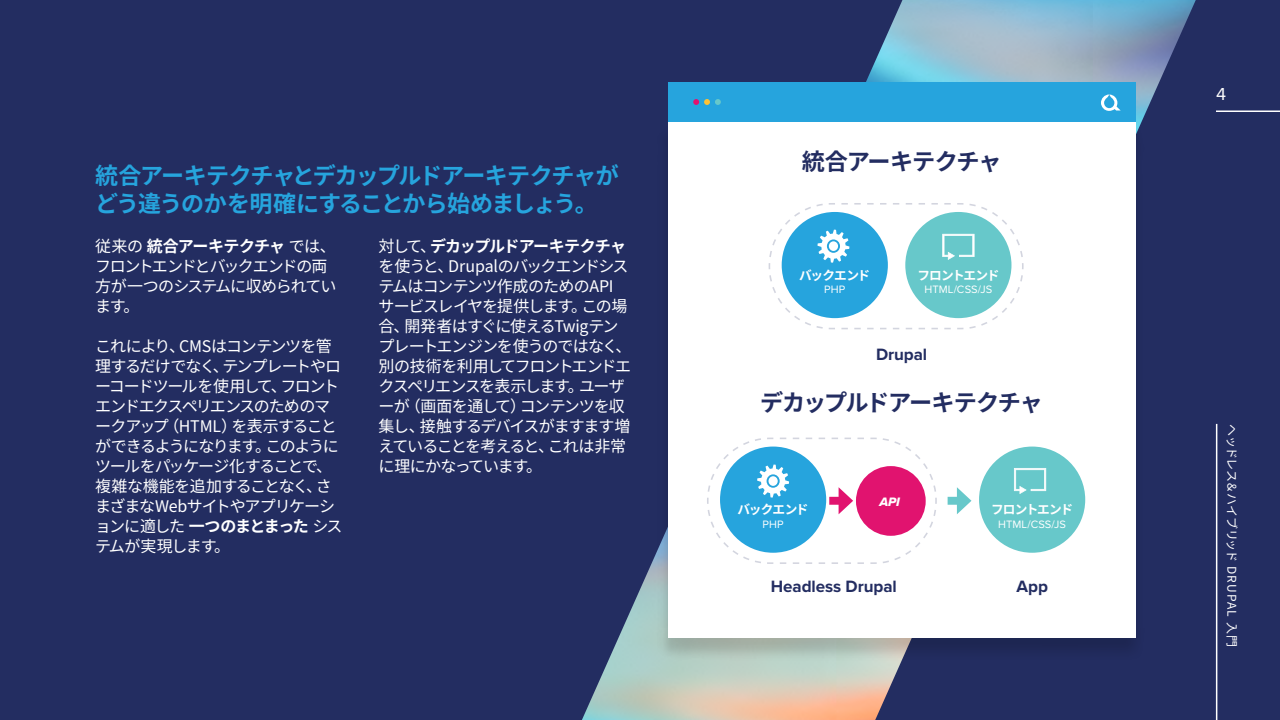
<style>
.page{position:relative;width:1280px;height:720px;background:#232d61}
.page>*{position:absolute;margin:0;border:0;box-sizing:border-box;transform-origin:0 0}
.t1{font:700 23.1px "Noto Sans CJ Kjp";letter-spacing:-.055em;color:#232d61}
.t2{font:700 23px/27.6px "Noto Sans CJ Kjp";letter-spacing:-.05em;color:#26a4dd}
.t3{font:18px "Proxima Nova";color:#fff}
.t4{font:700 17px "Proxima Nova";letter-spacing:-.005em;color:#232d61}
.t5{font:16px/20px "Noto Sans CJ Kjp";letter-spacing:-.07em;color:#fff}
.t6{font:700 12.7px "Noto Sans CJ Kjp";letter-spacing:-.085em;color:#fff}
.t7{font:700 12.7px "Noto Sans CJ Kjp";letter-spacing:-.065em;color:#fff}
.t8{font:12.7px "Proxima Nova Extrabld It";color:#fff}
.t9{font:12px "Noto Sans CJ Kjp";letter-spacing:-.005em;color:#fff}
.t10{font:11.1px "Proxima Nova";letter-spacing:.005em;color:#fff}
.s1{font-weight:700}
</style>
<div class="page">
<img style="left:582px;top:0;width:614px;height:720px">
<div style="left:657px;top:123px;width:488px;height:538px;background:#000;opacity:.15"></div>
<div style="left:668px;top:121px;width:467px;height:517px;background:#fff"></div>
<div style="left:668px;top:82px;width:467px;height:40px;background:#26a4dd"></div>
<svg style="left:1101px;top:95px;width:20px;height:16px"></svg>
<svg style="left:693px;top:99px;width:28px;height:6px"></svg>
<svg style="left:768px;top:203px;width:256px;height:127px"></svg>
<div style="left:979px;top:447px;width:106px;height:106px;background:#67c8ca;border-radius:50%"></div>
<div style="left:948px;top:497px;width:15px;height:8px;background:#67c8ca"></div>
<svg style="left:957px;top:487px;width:14px;height:27px"></svg>
<svg style="left:707px;top:437px;width:230px;height:127px"></svg>
<svg style="left:1014px;top:468px;width:32px;height:26px"></svg>
<hr style="left:1216px;top:110px;width:64px;height:2px;background:#fff">
<hr style="left:1216px;top:424px;width:1px;height:296px;background:#fff">
<h2 class="t2" style="left:95px;top:163px;width:525px">統合アーキテクチャとデカップルドアーキテクチャがどう違うのかを明確にすることから始めましょう。</h2>
<p class="t5" style="left:95px;top:236px;width:243px">従来の <span class="s1">統合アーキテクチャ</span> では、フロントエンドとバックエンドの両方が一つのシステムに収められています。</p>
<p class="t5" style="left:95px;top:336px;width:249px">これにより、CMSはコンテンツを管理するだけでなく、テンプレートやローコードツールを使用して、フロントエンドエクスペリエンスのためのマークアップ（HTML）を表示することができるようになります。このようにツールをパッケージ化することで、複雑な機能を追加することなく、さまざまなWebサイトやアプリケーションに適した <span class="s1">一つのまとまった</span> システムが実現します。</p>
<p class="t5" style="left:379px;top:236px;width:254px">対して、<span class="s1">デカップルドアーキテクチャ</span>を使うと、Drupalのバックエンドシステムはコンテンツ作成のためのAPIサービスレイヤを提供します。この場合、開発者はすぐに使えるTwigテンプレートエンジンを使うのではなく、別の技術を利用してフロントエンドエクスペリエンスを表示します。ユーザーが（画面を通して）コンテンツを収集し、接触するデバイスがますます増えていることを考えると、これは非常に理にかなっています。</p>
<h1 class="t1" style="left:802px;top:149px;width:201px">統合アーキテクチャ</h1>
<p class="t7" style="left:799px;top:268px;width:73px">バックエンド</p>
<p class="t10" style="left:824px;top:281px;width:23px">PHP</p>
<p class="t6" style="left:917px;top:268px;width:84px">フロントエンド</p>
<p class="t10" style="left:925px;top:281px;width:69px">HTML/CSS/JS</p>
<p class="t4" style="left:876px;top:341px;width:53px">Drupal</p>
<h1 class="t1" style="left:760px;top:389px;width:284px">デカップルドアーキテクチャ</h1>
<p class="t7" style="left:738px;top:502px;width:73px">バックエンド</p>
<p class="t10" style="left:763px;top:516px;width:23px">PHP</p>
<p class="t8" style="left:879px;top:492px;width:22px">API</p>
<p class="t6" style="left:991px;top:502px;width:84px">フロントエンド</p>
<p class="t10" style="left:998px;top:516px;width:69px">HTML/CSS/JS</p>
<p class="t4" style="left:771px;top:574px;width:128px">Headless Drupal</p>
<p class="t4" style="left:1017px;top:574px;width:33px">App</p>
<p class="t3" style="left:1216px;top:81px;width:12px">4</p>
<p class="t9" style="left:1239px;top:424px;width:225px;rotate:90deg">ヘッドレス＆ハイブリッド DRUPAL 入門</p>
</div>
